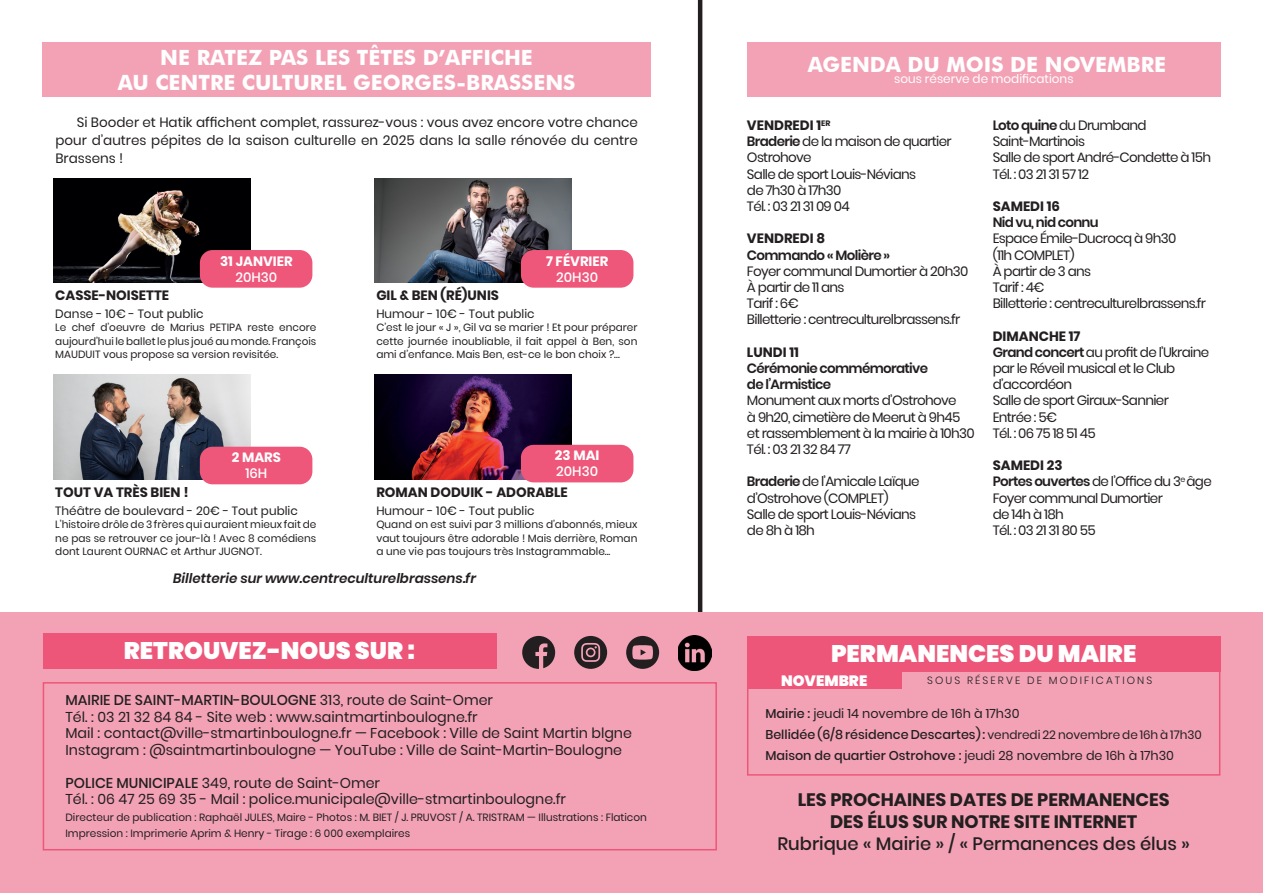
<style>
.page{position:relative;width:1263px;height:893px;background:#fff}
.page>*{position:absolute;margin:0;border:0;box-sizing:border-box;transform-origin:0 0}
.t1{font:900 24px "Poppins";color:#fff}
.t2{font:700 21px "Futura BT";color:#fff}
.petit_texte{font:700 18px "Poppins";color:#231f20}
.petit_texte-2{font:500 18px "Poppins";color:#231f20}
.t3{font:900 15px "Poppins";color:#fff}
.t4{font:14.25px "Poppins";color:#231f20}
.t5{font:500 14.25px "Poppins";color:#231f20}
.t6{font:13.5px/16.2px "Poppins";letter-spacing:-.05em;color:#231f20}
.t7{font:700 13.5px "Poppins";color:#231f20}
.t8{font:600 13.5px "Poppins";letter-spacing:-.05em;color:#231f20}
.t9{font:italic 600 13.5px "Poppins";color:#231f20}
.t10{font:700 13.5px "Poppins";color:#fff}
.t11{font:500 13.5px "Poppins";color:#fff}
.t12{font:500 12.75px/21px "Poppins";color:#231f20}
.t13{font:12.75px "Poppins";color:#231f20}
.t14{font:12px "Poppins";color:#231f20}
.t15{font:12px "Poppins";color:#fff}
.t16{font:10.5px/13.5px "Poppins";color:#231f20;text-align:justify}
.t17{font:300 10.5px "Poppins";letter-spacing:.2em;color:#231f20}
.s1{font-weight:400}
.s2{font-weight:500}
.s3{font-weight:600}
.s4{font-weight:400;font-size:12px}
</style>
<div class="page">
<hr style="left:698px;top:0;width:4px;height:641px;background:#231f20">
<div style="left:747px;top:43px;width:474px;height:54px;background:#f3a2b6"></div>
<div style="left:0;top:612px;width:1263px;height:281px;background:#f3a2b6"></div>
<div style="left:747px;top:668px;width:473px;height:108px;border:2px solid #ee5679"></div>
<div style="left:747px;top:636px;width:473px;height:36px;background:#ee5679"></div>
<div style="left:747px;top:672px;width:154px;height:17px;background:#ee5679"></div>
<div style="left:43px;top:682px;width:674px;height:168px;border:2px solid #ee5679"></div>
<div style="left:43px;top:633px;width:453px;height:36px;background:#ee5679"></div>
<svg style="left:522px;top:636px;width:33px;height:33px"></svg>
<svg style="left:574px;top:636px;width:33px;height:33px"></svg>
<svg style="left:626px;top:636px;width:33px;height:33px"></svg>
<img style="left:678px;top:636px;width:33px;height:34px">
<div style="left:43px;top:43px;width:608px;height:54px;background:#f3a2b6"></div>
<img style="left:54px;top:178px;width:197px;height:105px">
<img style="left:54px;top:375px;width:197px;height:105px">
<img style="left:375px;top:178px;width:197px;height:105px">
<img style="left:375px;top:375px;width:197px;height:105px">
<div style="left:200px;top:250px;width:112px;height:38px;background:#ee567a;border-radius:13px"></div>
<div style="left:200px;top:447px;width:112px;height:37px;background:#ee567a;border-radius:13px"></div>
<div style="left:521px;top:250px;width:112px;height:38px;background:#ee567a;border-radius:13px"></div>
<div style="left:521px;top:445px;width:112px;height:37px;background:#ee567a;border-radius:13px"></div>
<p class="t2" style="left:160px;top:45px;width:374px">NE RATEZ PAS LES TÊTES D’AFFICHE</p>
<p class="t2" style="left:118px;top:70px;width:459px">AU CENTRE CULTUREL GEORGES-BRASSENS</p>
<p class="t6" style="left:55px;top:114px;width:584px;line-height:18px;text-align:justify;text-indent:21px">Si Booder et Hatik affichent complet, rassurez-vous : vous avez encore votre chance pour d’autres pépites de la saison culturelle en 2025 dans la salle rénovée du centre Brassens !</p>
<p class="t10" style="left:220px;top:253px;width:74px">31 JANVIER</p>
<p class="t11" style="left:235px;top:269px;width:43px">20H30</p>
<p class="t7" style="left:55px;top:287px;width:115px">CASSE-NOISETTE</p>
<p class="t14" style="left:55px;top:307px;width:150px">Danse - 10€ - Tout public</p>
<p class="t16" style="left:55px;top:321px;width:263px">Le chef d’oeuvre de Marius PETIPA reste encore aujourd’hui le ballet le plus joué au monde. François MAUDUIT vous propose sa version revisitée.</p>
<p class="t10" style="left:232px;top:450px;width:51px">2 MARS</p>
<p class="t11" style="left:245px;top:466px;width:23px">16H</p>
<p class="t7" style="left:55px;top:484px;width:135px">TOUT VA TRÈS BIEN !</p>
<p class="t14" style="left:55px;top:503px;width:244px">Théâtre de boulevard - 20€ - Tout public</p>
<p class="t16" style="left:55px;top:518px;width:263px">L’histoire drôle de 3 frères qui auraient mieux fait de ne pas se retrouver ce jour-là ! Avec 8 comédiens dont Laurent OURNAC et Arthur JUGNOT.</p>
<p class="t10" style="left:546px;top:253px;width:64px">7 FÉVRIER</p>
<p class="t11" style="left:556px;top:269px;width:43px">20H30</p>
<p class="t7" style="left:376px;top:287px;width:124px">GIL &amp; BEN (RÉ)UNIS</p>
<p class="t14" style="left:376px;top:307px;width:160px">Humour - 10€ - Tout public</p>
<p class="t16" style="left:376px;top:321px;width:263px">C’est le jour « J », Gil va se marier ! Et pour préparer cette journée inoubliable, il fait appel à Ben, son ami d’enfance. Mais Ben, est-ce le bon choix ?…</p>
<p class="t10" style="left:555px;top:448px;width:46px">23 MAI</p>
<p class="t11" style="left:556px;top:464px;width:43px">20H30</p>
<p class="t7" style="left:376px;top:484px;width:193px">ROMAN DODUIK - ADORABLE</p>
<p class="t14" style="left:376px;top:503px;width:160px">Humour - 10€ - Tout public</p>
<p class="t16" style="left:376px;top:518px;width:263px">Quand on est suivi par 3 millions d’abonnés, mieux vaut toujours être adorable ! Mais derrière, Roman a une vie pas toujours très Instagrammable...</p>
<p class="t9" style="left:173px;top:570px;width:304px">Billetterie sur www.centreculturelbrassens.fr</p>
<p class="t1" style="left:124px;top:637px;width:293px">RETROUVEZ-NOUS SUR :</p>
<p class="t5" style="left:65px;top:692px;width:429px">MAIRIE DE SAINT-MARTIN-BOULOGNE <span class="s1">313, route de Saint-Omer</span></p>
<p class="t4" style="left:65px;top:708px;width:414px">Tél. : 03 21 32 84 84 - Site web : www.saintmartinboulogne.fr</p>
<p class="t4" style="left:65px;top:725px;width:568px">Mail : contact@ville-stmartinboulogne.fr — Facebook : Ville de Saint Martin blgne</p>
<p class="t4" style="left:65px;top:741px;width:558px">Instagram : @saintmartinboulogne — YouTube : Ville de Saint-Martin-Boulogne</p>
<p class="t4" style="left:65px;top:774px;width:316px"><span class="s2">POLICE MUNICIPALE</span> 349, route de Saint-Omer</p>
<p class="t4" style="left:65px;top:791px;width:502px">Tél. : 06 47 25 69 35 - Mail : police.municipale@ville-stmartinboulogne.fr</p>
<p class="t16" style="left:65px;top:810px;width:583px">Directeur de publication : Raphaël JULES, Maire - Photos : M. BIET / J. PRUVOST / A. TRISTRAM — Illustrations : Flaticon</p>
<p class="t16" style="left:65px;top:827px;width:346px">Impression : Imprimerie Aprim &amp; Henry - Tirage : 6 000 exemplaires</p>
<p class="t2" style="left:808px;top:51px;width:360px">AGENDA DU MOIS DE NOVEMBRE</p>
<p class="t15" style="left:894px;top:72px;width:181px">sous réserve de modifications</p>
<p class="t7" style="left:747px;top:117px;width:85px">VENDREDI 1<sup>ER</sup></p>
<p class="t6" style="left:747px;top:133px;width:206px"><span class="s3">Braderie</span> de la maison de quartier<br>Ostrohove</p>
<p class="t6" style="left:747px;top:166px;width:171px">Salle de sport Louis-Névians</p>
<p class="t6" style="left:747px;top:182px;width:96px">de 7h30 à 17h30</p>
<p class="t6" style="left:747px;top:198px;width:104px">Tél. : 03 21 31 09 04</p>
<p class="t7" style="left:747px;top:231px;width:80px">VENDREDI 8</p>
<p class="t8" style="left:747px;top:247px;width:145px">Commando « Molière »</p>
<p class="t6" style="left:747px;top:263px;width:223px">Foyer communal Dumortier à 20h30</p>
<p class="t6" style="left:747px;top:279px;width:99px">À partir de 11 ans</p>
<p class="t6" style="left:747px;top:295px;width:53px">Tarif : 6€</p>
<p class="t6" style="left:747px;top:312px;width:215px">Billetterie : centreculturelbrassens.fr</p>
<p class="t7" style="left:747px;top:344px;width:54px">LUNDI 11</p>
<p class="t8" style="left:747px;top:360px;width:183px">Cérémonie commémorative</p>
<p class="t8" style="left:747px;top:377px;width:86px">de l’Armistice</p>
<p class="t6" style="left:747px;top:393px;width:229px">Monument aux morts d’Ostrohove<br>à 9h20, cimetière de Meerut à 9h45 et rassemblement à la mairie à 10h30</p>
<p class="t6" style="left:747px;top:441px;width:105px">Tél. : 03 21 32 84 77</p>
<p class="t6" style="left:747px;top:474px;width:174px"><span class="s3">Braderie</span> de l’Amicale Laïque d’Ostrohove (COMPLET)</p>
<p class="t6" style="left:747px;top:506px;width:171px">Salle de sport Louis-Névians</p>
<p class="t6" style="left:747px;top:522px;width:69px">de 8h à 18h</p>
<p class="t6" style="left:993px;top:117px;width:155px"><span class="s3">Loto quine</span> du Drumband</p>
<p class="t6" style="left:993px;top:133px;width:94px">Saint-Martinois</p>
<p class="t6" style="left:993px;top:150px;width:220px">Salle de sport André-Condette à 15h</p>
<p class="t6" style="left:993px;top:166px;width:98px">Tél. : 03 21 31 57 12</p>
<p class="t7" style="left:993px;top:198px;width:69px">SAMEDI 16</p>
<p class="t8" style="left:993px;top:215px;width:108px">Nid vu, nid connu</p>
<p class="t6" style="left:993px;top:231px;width:185px">Espace Émile-Ducrocq à 9h30</p>
<p class="t6" style="left:993px;top:247px;width:83px">(11h COMPLET)</p>
<p class="t6" style="left:993px;top:263px;width:100px">À partir de 3 ans</p>
<p class="t6" style="left:993px;top:279px;width:53px">Tarif : 4€</p>
<p class="t6" style="left:993px;top:295px;width:215px">Billetterie : centreculturelbrassens.fr</p>
<p class="t7" style="left:993px;top:328px;width:89px">DIMANCHE 17</p>
<p class="t6" style="left:993px;top:344px;width:218px"><span class="s3">Grand concert</span> au profit de l’Ukraine par le Réveil musical et le Club d’accordéon</p>
<p class="t6" style="left:993px;top:393px;width:178px">Salle de sport Giraux-Sannier</p>
<p class="t6" style="left:993px;top:409px;width:66px">Entrée : 5€</p>
<p class="t6" style="left:993px;top:425px;width:105px">Tél. : 06 75 18 51 45</p>
<p class="t7" style="left:993px;top:458px;width:71px">SAMEDI 23</p>
<p class="t6" style="left:993px;top:474px;width:221px"><span class="s3">Portes ouvertes</span> de l’Office du 3<sup>e</sup> âge</p>
<p class="t6" style="left:993px;top:490px;width:172px">Foyer communal Dumortier de 14h à 18h</p>
<p class="t6" style="left:993px;top:522px;width:105px">Tél. : 03 21 31 80 55</p>
<p class="t1" style="left:831px;top:640px;width:307px">PERMANENCES DU MAIRE</p>
<p class="t3" style="left:781px;top:672px;width:88px">NOVEMBRE</p>
<p class="t17" style="left:927px;top:674px;width:227px">SOUS RÉSERVE DE MODIFICATIONS</p>
<p class="t13" style="left:765px;top:706px;width:255px"><span class="s2">Mairie :</span> jeudi 14 novembre de 16h à 17h30</p>
<p class="t12" style="left:765px;top:724px;width:438px">Bellidée (6/8 résidence Descartes) : <span class="s4">vendredi 22 novembre de 16h à 17h30<br></span>Maison de quartier Ostrohove : <span class="s1">jeudi 28 novembre de 16h à 17h30</span></p>
<p class="petit_texte" style="left:798px;top:789px;width:374px">LES PROCHAINES DATES DE PERMANENCES</p>
<p class="petit_texte" style="left:830px;top:811px;width:309px">DES ÉLUS SUR NOTRE SITE INTERNET</p>
<p class="petit_texte-2" style="left:777px;top:834px;width:414px">Rubrique « Mairie » / « Permanences des élus »</p>
</div>
